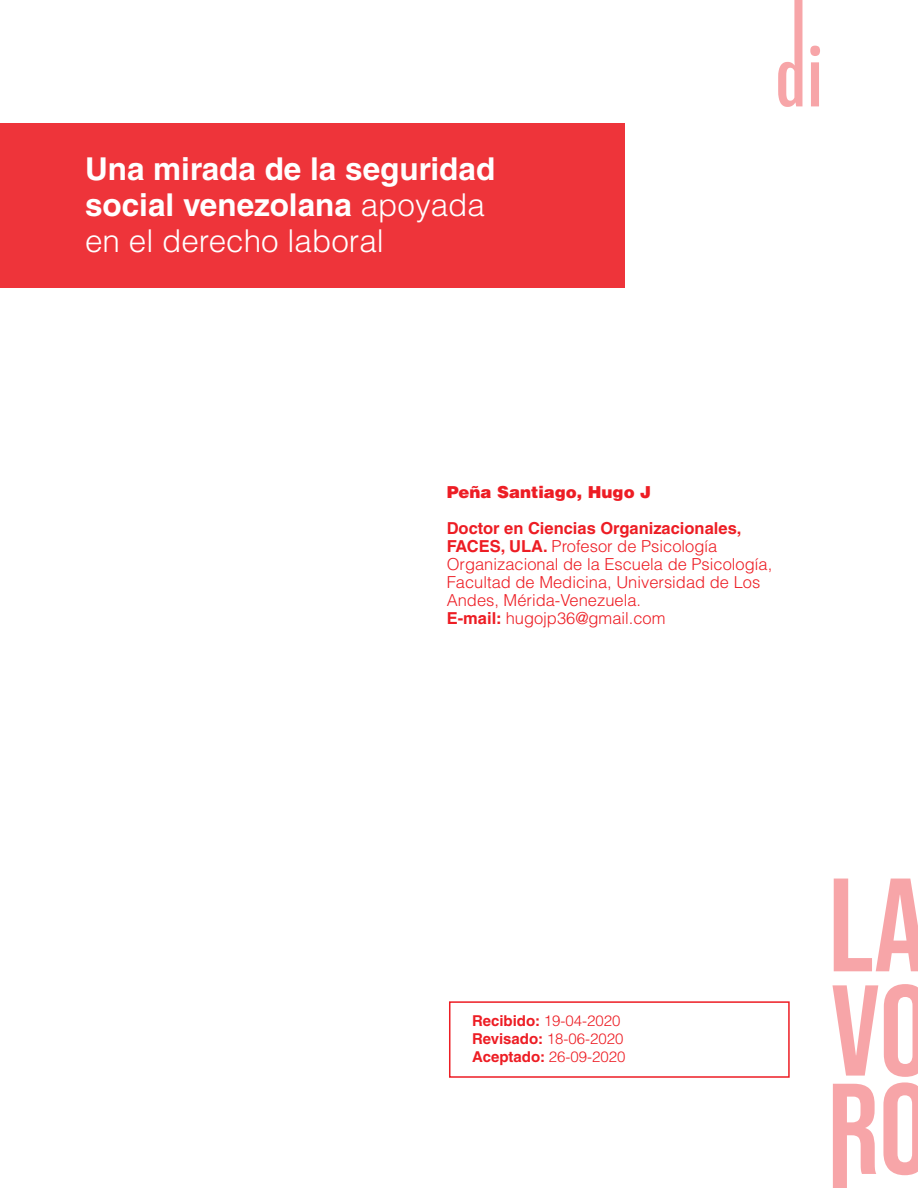
<style>
.page{position:relative;width:918px;height:1188px;background:#fff}
.page>*{position:absolute;margin:0;border:0;box-sizing:border-box;transform-origin:0 0}
.t1{font:700 31.5px/36px "Helvetica LT Std";color:#fff}
.t2{font:300 16.5px/18px "Helvetica LT Std";color:#ed1d24}
.t3{font:900 16.5px "Helvetica LT Std";color:#ed1d24}
.t4{font:300 15px/18px "Helvetica LT Std";color:#ed1d24}
.s1{font-weight:300}
.s2{font-weight:700}
</style>
<div class="page">
<div style="left:0;top:123px;width:625px;height:165px;background:#ee343a"></div>
<svg style="left:778px;top:0;width:24px;height:107px"></svg>
<svg style="left:810px;top:46px;width:10px;height:60px"></svg>
<svg style="left:834px;top:879px;width:84px;height:92px"></svg>
<svg style="left:832px;top:984px;width:86px;height:204px"></svg>
<div style="left:449px;top:1001px;width:341px;height:77px;border:2px solid #ed1d24"></div>
<h1 class="t1" style="left:85px;top:150px;width:412px">Una mirada de la seguridad social venezolana <span class="s1">apoyada en el derecho laboral</span></h1>
<p class="t3" style="left:447px;top:481px;width:206px">Peña Santiago, Hugo J</p>
<p class="t2" style="left:447px;top:519px;width:327px"><span class="s2">Doctor en Ciencias Organizacionales, FACES, ULA.</span> Profesor de Psicología Organizacional de la Escuela de Psicología, Facultad de Medicina, Universidad de Los Andes, Mérida-Venezuela.<br><span class="s2">E-mail:</span> hugojp36@gmail.com</p>
<p class="t4" style="left:472px;top:1012px;width:155px"><span class="s2">Recibido:</span> 19-04-2020<br><span class="s2">Revisado:</span> 18-06-2020<br><span class="s2">Aceptado:</span> 26-09-2020</p>
</div>
